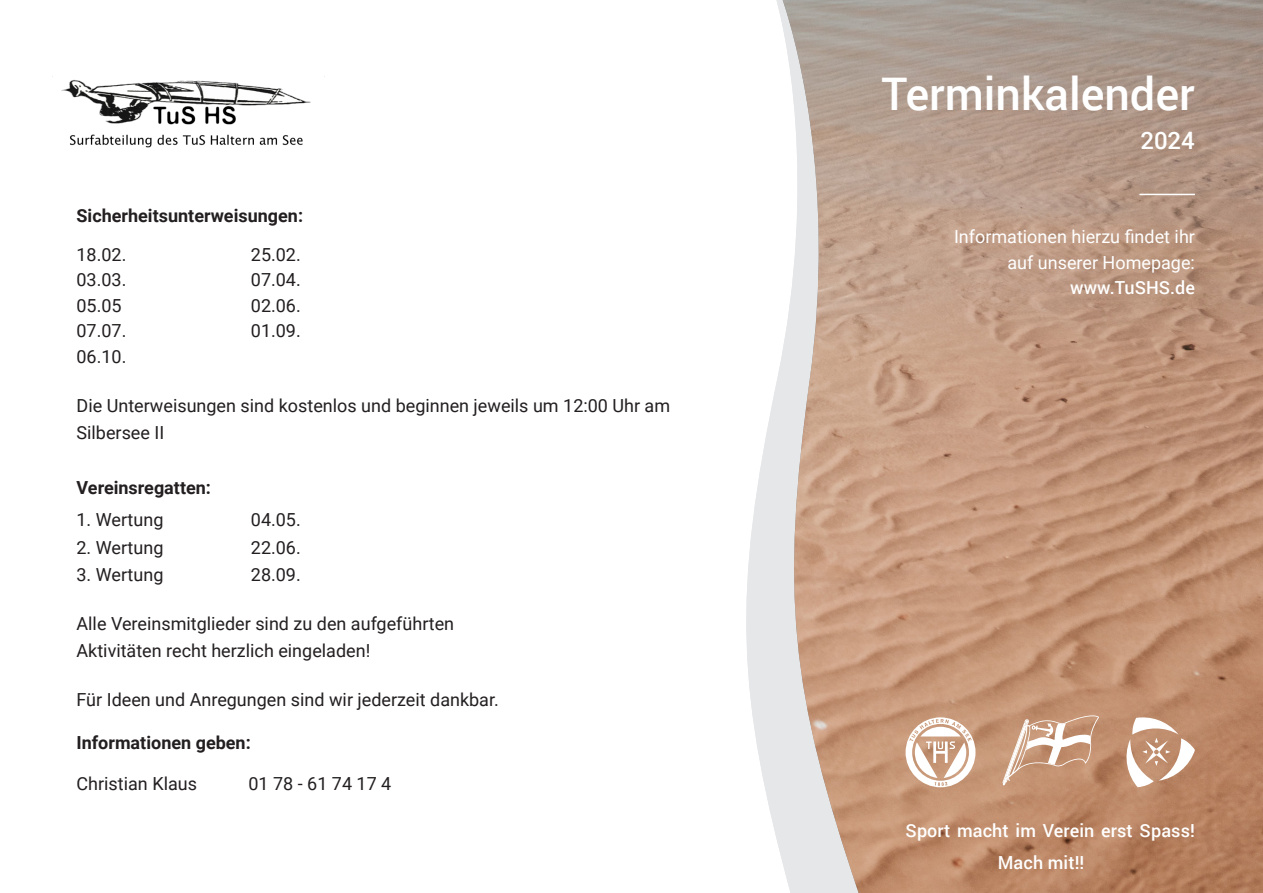
<style>
.page{position:relative;width:1263px;height:893px;background:#fff}
.page>*{position:absolute;margin:0;border:0;box-sizing:border-box;transform-origin:0 0}
.t1{font:500 45px "Roboto";color:#fff}
.t2{font:500 24px "Roboto";color:#fff}
.t3{font:18px/27px "Roboto";color:#231f20}
.t4{font:700 18px "Roboto";color:#231f20}
.t5{font:500 18px "Roboto";letter-spacing:.005em;color:#fff}
.t6{font:18px/25.5px "Roboto";color:#fff;text-align:right}
</style>
<div class="page">
<svg style="left:746px;top:0;width:34px;height:852px"></svg>
<svg style="left:780px;top:0;width:483px;height:893px;background:#bf9b84"></svg>
<svg style="left:1122px;top:716px;width:73px;height:71px"></svg>
<svg style="left:1002px;top:715px;width:97px;height:70px;background:#cea78d"></svg>
<svg style="left:905px;top:717px;width:70px;height:70px"></svg>
<hr style="left:1139px;top:194px;width:56px;height:1px;background:#fff">
<img style="left:61px;top:79px;width:250px;height:69px">
<p class="t4" style="left:77px;top:203px;width:228px">Sicherheitsunterweisungen:</p>
<p class="t3" style="left:77px;top:240px;width:51px">18.02.</p>
<p class="t3" style="left:251px;top:240px;width:51px">25.02.</p>
<p class="t3" style="left:77px;top:266px;width:51px">03.03.</p>
<p class="t3" style="left:251px;top:266px;width:51px">07.04.</p>
<p class="t3" style="left:77px;top:291px;width:47px">05.05</p>
<p class="t3" style="left:251px;top:291px;width:51px">02.06.</p>
<p class="t3" style="left:77px;top:317px;width:51px">07.07.</p>
<p class="t3" style="left:251px;top:317px;width:51px">01.09.</p>
<p class="t3" style="left:77px;top:342px;width:51px">06.10.</p>
<p class="t3" style="left:77px;top:391px;width:595px">Die Unterweisungen sind kostenlos und beginnen jeweils um 12:00 Uhr am<br>Silbersee II</p>
<p class="t4" style="left:77px;top:475px;width:136px">Vereinsregatten:</p>
<p class="t3" style="left:77px;top:505px;width:88px">1. Wertung</p>
<p class="t3" style="left:251px;top:505px;width:51px">04.05.</p>
<p class="t3" style="left:77px;top:533px;width:88px">2. Wertung</p>
<p class="t3" style="left:251px;top:533px;width:51px">22.06.</p>
<p class="t3" style="left:77px;top:560px;width:88px">3. Wertung</p>
<p class="t3" style="left:251px;top:560px;width:51px">28.09.</p>
<p class="t3" style="left:77px;top:609px;width:379px">Alle Vereinsmitglieder sind zu den aufgeführten<br>Aktivitäten recht herzlich eingeladen!</p>
<p class="t3" style="left:77px;top:685px;width:424px">Für Ideen und Anregungen sind wir jederzeit dankbar.</p>
<p class="t4" style="left:77px;top:730px;width:176px">Informationen geben:</p>
<p class="t3" style="left:77px;top:769px;width:122px">Christian Klaus</p>
<p class="t3" style="left:248px;top:769px;width:145px">01 78 - 61 74 17 4</p>
<h1 class="t1" style="left:881px;top:63px;width:315px">Terminkalender</h1>
<h2 class="t2" style="left:1140px;top:124px;width:56px">2024</h2>
<p class="t6" style="left:954px;top:223px;width:242px">Informationen hierzu findet ihr auf unserer Homepage:</p>
<p class="t5" style="left:1070px;top:275px;width:126px">www.TuSHS.de</p>
<p class="t5" style="left:905px;top:818px;width:291px">Sport macht im Verein erst Spass!</p>
<p class="t5" style="left:998px;top:850px;width:88px">Mach mit!!</p>
</div>
